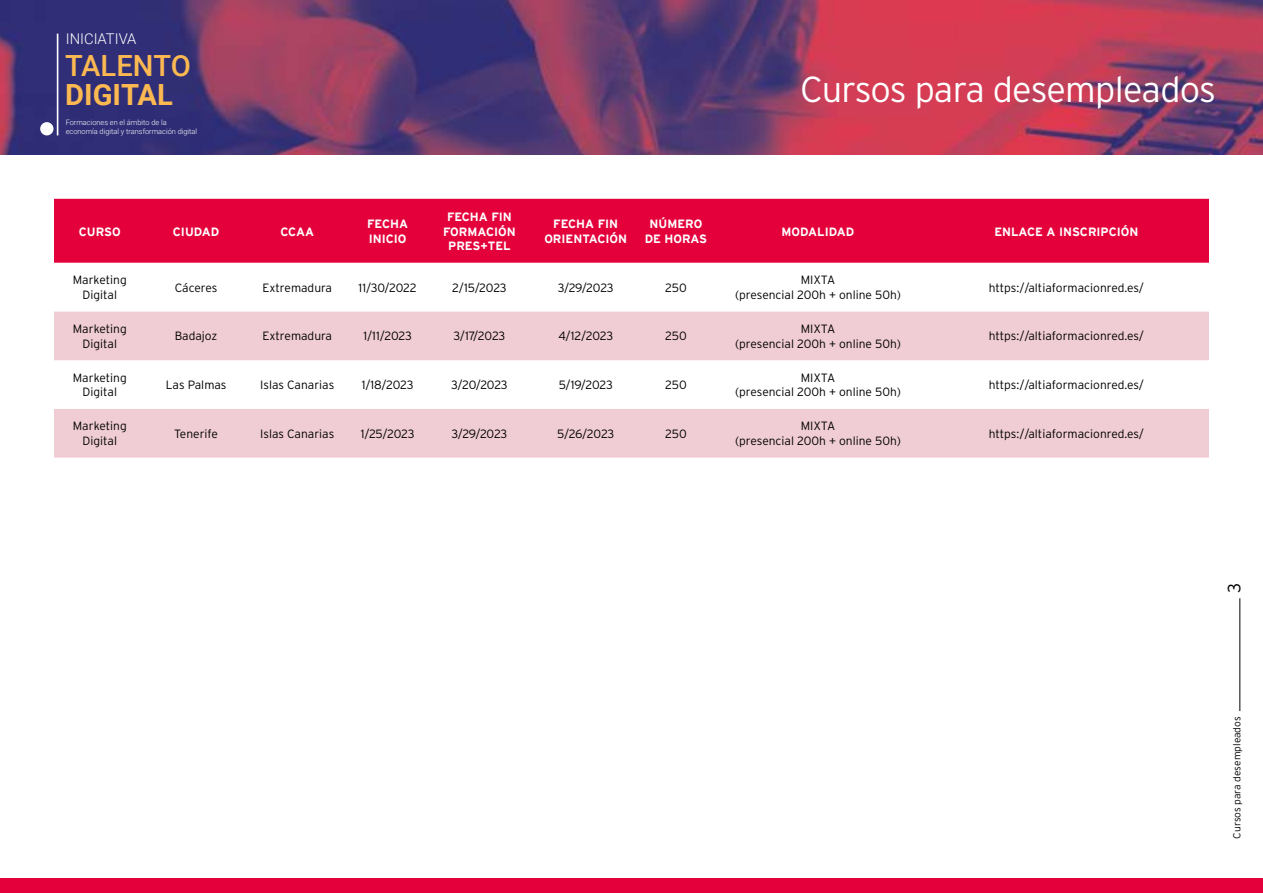
<style>
.page{position:relative;width:1263px;height:893px;background:#fff}
.page>*{position:absolute;margin:0;border:0;box-sizing:border-box;transform-origin:0 0}
.t1{font:300 36.15px "Interstate";letter-spacing:-.025em;color:#fff}
.t2{font:500 29.25px "Roboto";color:#fcb951}
.t3{font:700 29.25px "Roboto";color:#fcb951}
.t4{font:300 17.85px "Interstate";color:#000}
.t5{font:300 14.7px "Roboto";color:#fff}
.t6{font:300 12px/14.4px "Interstate";color:#000;text-align:center}
.t7{font:700 12px/14.4px "Interstate";color:#fff;text-align:center}
.t8{font:300 10.2px "Interstate";letter-spacing:-.005em;color:#000}
.t9{font:300 7.35px/8.9px "Roboto";color:#fff}
</style>
<div class="page">
<hr style="left:1239px;top:598px;width:1px;height:113px;background:#000">
<div style="left:0;top:879px;width:1263px;height:14px;background:#e4003b"></div>
<img style="left:0;top:0;width:1263px;height:154px">
<hr style="left:57px;top:34px;width:1px;height:101px;background:#fff">
<div style="left:40px;top:122px;width:14px;height:13px;background:#fff;border-radius:50%"></div>
<svg style="left:54px;top:312px;width:1155px;height:146px;fill:#f0ccd4"></svg>
<div style="left:54px;top:199px;width:1155px;height:64px;background:#e4003b"></div>
<p class="t5" style="left:66px;top:29px;width:72px">INICIATIVA</p>
<h2 class="t2" style="left:65px;top:45px;width:127px">TALENTO</h2>
<h2 class="t3" style="left:65px;top:74px;width:109px">DIGITAL</h2>
<h1 class="t1" style="left:800px;top:69px;width:417px">Cursos para desempleados</h1>
<p class="t9" style="left:66px;top:118px;width:133px">Formaciones en el ámbito de la economía digital y transformación digital</p>
<p class="t7" style="left:79px;top:224px;width:43px">CURSO</p>
<p class="t7" style="left:173px;top:224px;width:48px">CIUDAD</p>
<p class="t7" style="left:280px;top:224px;width:35px">CCAA</p>
<p class="t7" style="left:367px;top:217px;width:42px;text-align:left">FECHA<br>INICIO</p>
<p class="t7" style="left:443px;top:210px;width:74px">FECHA FIN<br>FORMACIÓN<br>PRES+TEL</p>
<p class="t7" style="left:544px;top:217px;width:84px">FECHA FIN<br>ORIENTACIÓN</p>
<p class="t7" style="left:645px;top:217px;width:64px">NÚMERO<br>DE HORAS</p>
<p class="t7" style="left:781px;top:224px;width:74px">MODALIDAD</p>
<p class="t7" style="left:994px;top:224px;width:146px">ENLACE A INSCRIPCIÓN</p>
<p class="t6" style="left:73px;top:273px;width:55px">Marketing<br>Digital</p>
<p class="t6" style="left:175px;top:280px;width:44px">Cáceres</p>
<p class="t6" style="left:262px;top:280px;width:71px">Extremadura</p>
<p class="t6" style="left:359px;top:280px;width:60px">11/30/2022</p>
<p class="t6" style="left:452px;top:280px;width:56px">2/15/2023</p>
<p class="t6" style="left:558px;top:280px;width:57px">3/29/2023</p>
<p class="t6" style="left:665px;top:280px;width:23px">250</p>
<p class="t6" style="left:735px;top:273px;width:167px">MIXTA<br>(presencial 200h + online 50h)</p>
<p class="t6" style="left:989px;top:280px;width:157px">https://altiaformacionred.es/</p>
<p class="t6" style="left:73px;top:322px;width:55px">Marketing<br>Digital</p>
<p class="t6" style="left:175px;top:329px;width:44px">Badajoz</p>
<p class="t6" style="left:262px;top:329px;width:71px">Extremadura</p>
<p class="t6" style="left:363px;top:329px;width:50px">1/11/2023</p>
<p class="t6" style="left:454px;top:329px;width:53px">3/17/2023</p>
<p class="t6" style="left:558px;top:329px;width:56px">4/12/2023</p>
<p class="t6" style="left:665px;top:329px;width:23px">250</p>
<p class="t6" style="left:735px;top:322px;width:167px">MIXTA<br>(presencial 200h + online 50h)</p>
<p class="t6" style="left:989px;top:329px;width:157px">https://altiaformacionred.es/</p>
<p class="t6" style="left:73px;top:370px;width:55px">Marketing<br>Digital</p>
<p class="t6" style="left:166px;top:377px;width:62px">Las Palmas</p>
<p class="t6" style="left:260px;top:377px;width:76px">Islas Canarias</p>
<p class="t6" style="left:362px;top:377px;width:53px">1/18/2023</p>
<p class="t6" style="left:451px;top:377px;width:58px">3/20/2023</p>
<p class="t6" style="left:559px;top:377px;width:56px">5/19/2023</p>
<p class="t6" style="left:665px;top:377px;width:23px">250</p>
<p class="t6" style="left:735px;top:370px;width:167px">MIXTA<br>(presencial 200h + online 50h)</p>
<p class="t6" style="left:989px;top:377px;width:157px">https://altiaformacionred.es/</p>
<p class="t6" style="left:73px;top:419px;width:55px">Marketing<br>Digital</p>
<p class="t6" style="left:174px;top:426px;width:45px">Tenerife</p>
<p class="t6" style="left:260px;top:426px;width:76px">Islas Canarias</p>
<p class="t6" style="left:361px;top:426px;width:55px">1/25/2023</p>
<p class="t6" style="left:451px;top:426px;width:57px">3/29/2023</p>
<p class="t6" style="left:557px;top:426px;width:58px">5/26/2023</p>
<p class="t6" style="left:665px;top:426px;width:23px">250</p>
<p class="t6" style="left:735px;top:419px;width:167px">MIXTA<br>(presencial 200h + online 50h)</p>
<p class="t6" style="left:989px;top:426px;width:157px">https://altiaformacionred.es/</p>
<h3 class="t4" style="left:1224px;top:593px;width:12px;rotate:-90deg">3</h3>
<p class="t8" style="left:1231px;top:838px;width:124px;rotate:-90deg">Cursos para desempleados</p>
</div>
